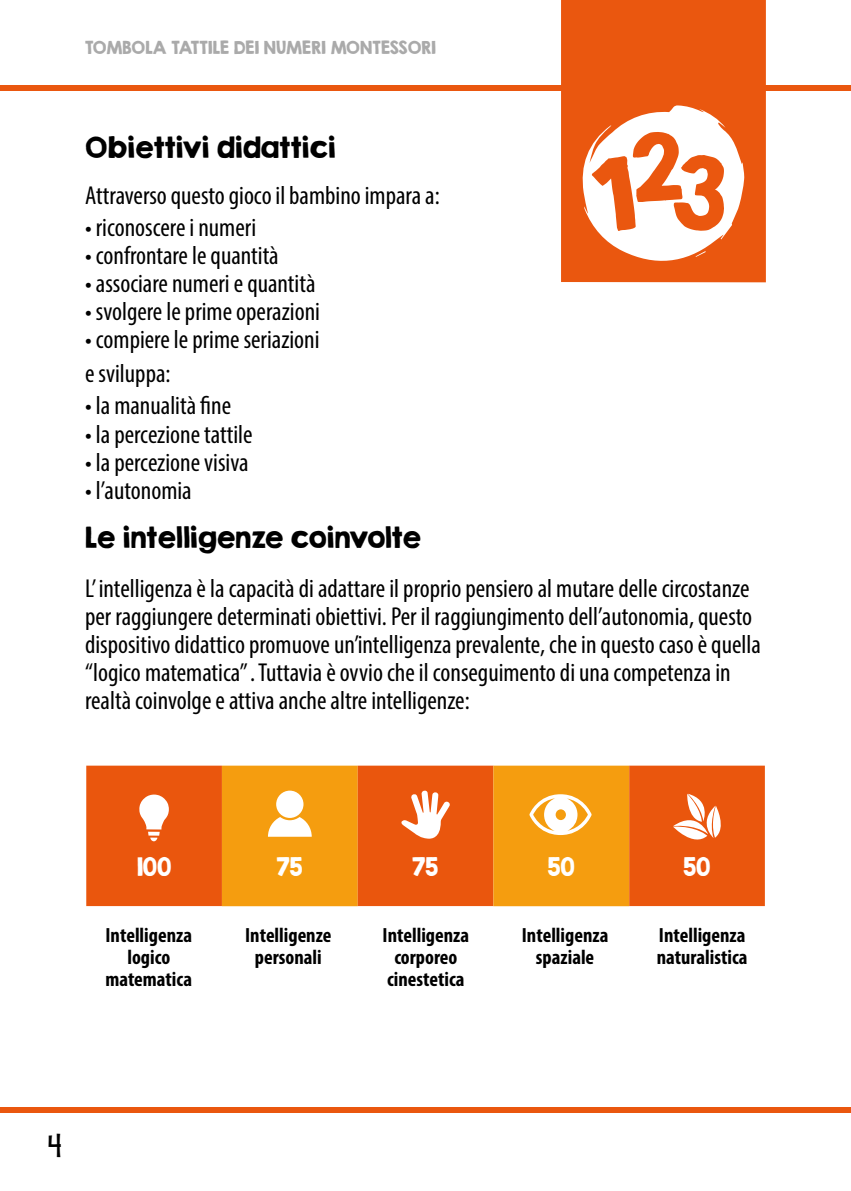
<style>
.page{position:relative;width:851px;height:1191px;background:#fff}
.page>*{position:absolute;margin:0;border:0;box-sizing:border-box;transform-origin:0 0}
.t1{font:condensed 26px/28px "Myriad Pro";color:#000}
.t2{font:26px "KG Second Chances Solid";color:#000}
.t3{font:24px "KG She Persisted";color:#000}
.t4{font:22.8px "KG Second Chances Solid";color:#fff;scale:.96 1}
.t5{font:700 condensed 20.6px/22.2px "Myriad Pro";color:#000;text-align:center}
.t6{font:16px "KG Second Chances Solid";color:#aaa}
</style>
<div class="page">
<div style="left:0;top:85px;width:850px;height:5px;background:#ea570f"></div>
<div style="left:561px;top:0;width:204px;height:282px;background:#ea570f"></div>
<div style="left:0;top:1107px;width:850px;height:5px;background:#ea570f"></div>
<hr style="left:850px;top:54px;width:1px;height:57px;background:#ea570f">
<svg style="left:850px;top:54px;width:1px;height:31px"></svg>
<svg style="left:582px;top:105px;width:162px;height:156px"></svg>
<div style="left:86px;top:765px;width:136px;height:141px;background:#ea560d"></div>
<div style="left:222px;top:765px;width:135px;height:141px;background:#f59d0f"></div>
<div style="left:357px;top:765px;width:136px;height:141px;background:#ea560d"></div>
<div style="left:493px;top:765px;width:136px;height:141px;background:#f59d0f"></div>
<div style="left:629px;top:765px;width:135px;height:141px;background:#ea560d"></div>
<div style="left:276px;top:790px;width:27px;height:28px;background:#fff;border-radius:50%"></div>
<svg style="left:268px;top:817px;width:44px;height:19px"></svg>
<svg style="left:529px;top:794px;width:62px;height:41px"></svg>
<svg style="left:673px;top:793px;width:48px;height:47px"></svg>
<svg style="left:401px;top:790px;width:49px;height:49px"></svg>
<svg style="left:139px;top:794px;width:30px;height:35px"></svg>
<svg style="left:150px;top:837px;width:7px;height:4px"></svg>
<svg style="left:148px;top:831px;width:12px;height:4px"></svg>
<p class="t6" style="left:85px;top:38px;width:352px">TOMBOLA TATTILE DEI NUMERI MONTESSORI</p>
<p class="t2" style="left:85px;top:131px;width:252px">Obiettivi didattici</p>
<p class="t1" style="left:85px;top:181px;width:356px">Attraverso questo gioco il bambino impara a:</p>
<p class="t1" style="left:85px;top:213px;width:172px">• riconoscere i numeri</p>
<p class="t1" style="left:85px;top:241px;width:195px">• confrontare le quantità</p>
<p class="t1" style="left:85px;top:269px;width:232px">• associare numeri e quantità</p>
<p class="t1" style="left:85px;top:297px;width:236px">• svolgere le prime operazioni</p>
<p class="t1" style="left:85px;top:322px;width:236px;line-height:34px">• compiere le prime seriazioni e sviluppa:</p>
<p class="t1" style="left:85px;top:391px;width:147px">• la manualità fine</p>
<p class="t1" style="left:85px;top:419px;width:169px">• la percezione tattile</p>
<p class="t1" style="left:85px;top:447px;width:165px">• la percezione visiva</p>
<p class="t1" style="left:85px;top:475px;width:108px">• l’autonomia</p>
<p class="t2" style="left:85px;top:521px;width:337px">Le intelligenze coinvolte</p>
<p class="t1" style="left:85px;top:574px;width:677px">L’ intelligenza è la capacità di adattare il proprio pensiero al mutare delle circostanze per raggiungere determinati obiettivi. Per il raggiungimento dell’autonomia, questo dispositivo didattico promuove un’intelligenza prevalente, che in questo caso è quella “logico matematica” . Tuttavia è ovvio che il conseguimento di una competenza in realtà coinvolge e attiva anche altre intelligenze:</p>
<p class="t4" style="left:137px;top:852px;width:37px">100</p>
<p class="t4" style="left:277px;top:852px;width:28px">75</p>
<p class="t4" style="left:412px;top:852px;width:28px">75</p>
<p class="t4" style="left:548px;top:852px;width:29px">50</p>
<p class="t4" style="left:683px;top:852px;width:29px">50</p>
<p class="t5" style="left:105px;top:923px;width:88px">Intelligenza logico matematica</p>
<p class="t5" style="left:382px;top:923px;width:88px">Intelligenza corporeo cinestetica</p>
<p class="t5" style="left:522px;top:923px;width:88px">Intelligenza spaziale</p>
<p class="t5" style="left:656px;top:923px;width:92px;text-align:left">Intelligenza naturalistica</p>
<p class="t5" style="left:245px;top:923px;width:88px">Intelligenze personali</p>
<p class="t3" style="left:48px;top:1127px;width:15px">4</p>
</div>
